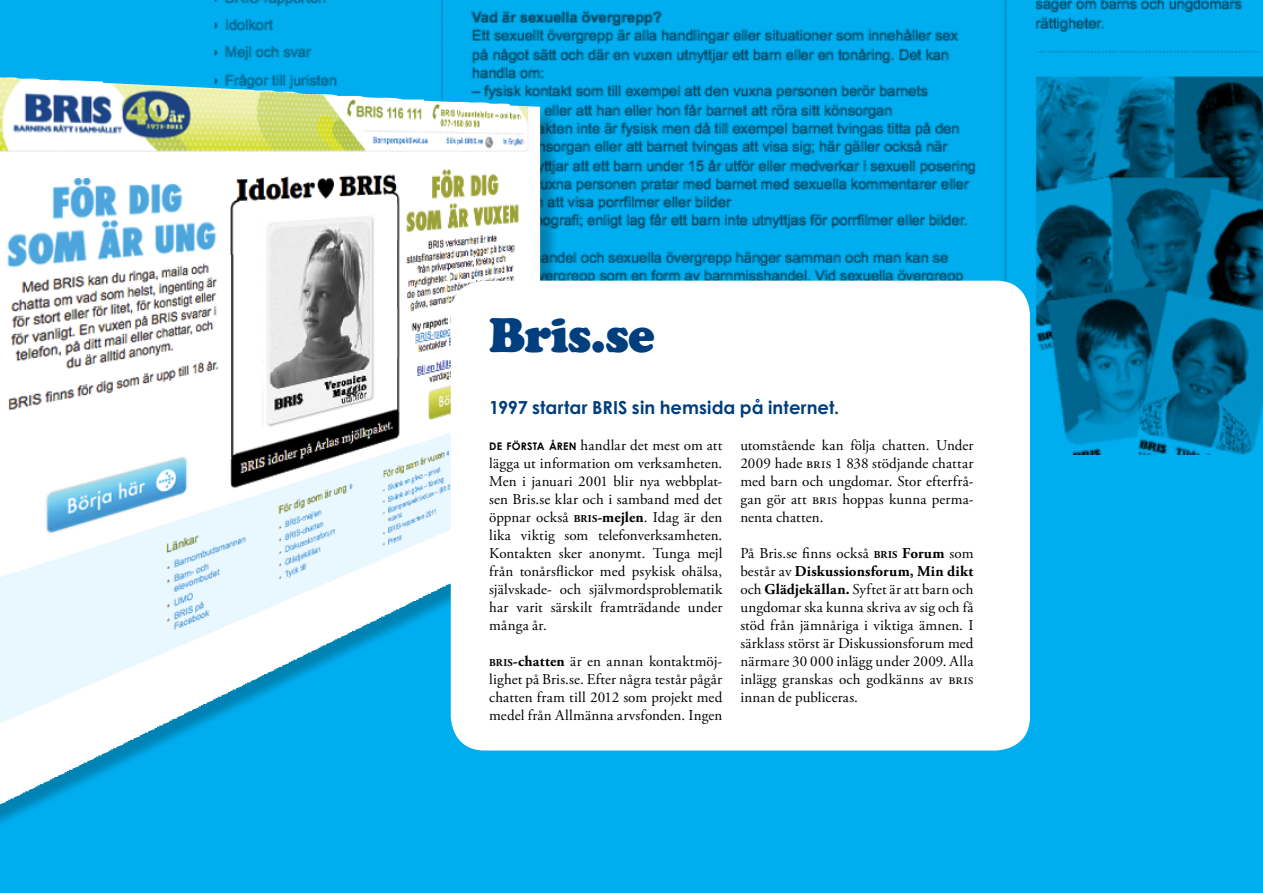
<style>
.page{position:relative;width:1263px;height:893px;background:#00aeef}
.page>*{position:absolute;margin:0;border:0;box-sizing:border-box;transform-origin:0 0}
.t1{font:48px "Cooper Black Std";color:#003e7e}
.t2{font:700 18px "Century Gothic Std";letter-spacing:.005em;color:#003e7e}
.t3{font:15px/18px "Adobe Garamond Pro";letter-spacing:.01em;color:#000;text-align:justify}
.s1{font-family:"Century Gothic Std";font-weight:700;font-size:10.5px}
.s2{font-weight:700;font-size:10.5px}
.s3{font-weight:700}
</style>
<div class="page">
<img style="left:214px;top:0;width:1049px;height:455px">
<div style="left:0;top:78px;width:558px;height:756px;background:#000;opacity:.25"></div>
<img style="left:0;top:77px;width:523px;height:727px">
<div style="left:451px;top:281px;width:579px;height:469px;background:#fff;border-radius:34px"></div>
<h1 class="t1" style="left:489px;top:307px;width:167px">Bris.se</h1>
<p class="t2" style="left:489px;top:396px;width:113px">1997 startar bris</p>
<p class="t2" style="left:632px;top:396px;width:209px">sin hemsida på internet.</p>
<p class="t3" style="left:489px;top:437px;width:235px"><span class="s1">DE FÖRSTA ÅREN</span> handlar det mest om att lägga ut information om verksamheten.<br>Men i januari 2001 blir nya webbplat&shy;sen Bris.se klar och i samband med det öppnar också <span class="s2">BRIS</span><span class="s3">-mejlen</span>. Idag är den lika viktig som telefonverksamheten.<br>Kontakten sker anonymt. Tunga mejl från tonårsflickor med psykisk ohälsa, självskade- och självmordsproblematik har varit särskilt framträdande under många år.</p>
<p class="t3" style="left:489px;top:653px;width:235px"><span class="s2">BRIS</span><span class="s3">-chatten</span> är en annan kontaktmöj&shy;lighet på Bris.se. Efter några testår pågår chatten fram till 2012 som projekt med medel från Allmänna arvsfonden. Ingen</p>
<p class="t3" style="left:740px;top:437px;width:235px">utomstående kan följa chatten. Under 2009 hade bris 1 838 stödjande chattar med barn och ungdomar. Stor efterfrå&shy;gan gör att bris hoppas kunna perma&shy;nenta chatten.</p>
<p class="t3" style="left:740px;top:545px;width:235px">På Bris.se finns också <span class="s2">BRIS</span> <span class="s3">Forum</span> som består av <span class="s3">Diskussionsforum, Min dikt </span>och <span class="s3">Glädjekällan.</span> Syftet är att barn och ungdomar ska kunna skriva av sig och få stöd från jämnåriga i viktiga ämnen. I särklass störst är Diskussionsforum med närmare 30 000 inlägg under 2009. Alla inlägg granskas och godkänns av bris innan de publiceras.</p>
</div>
